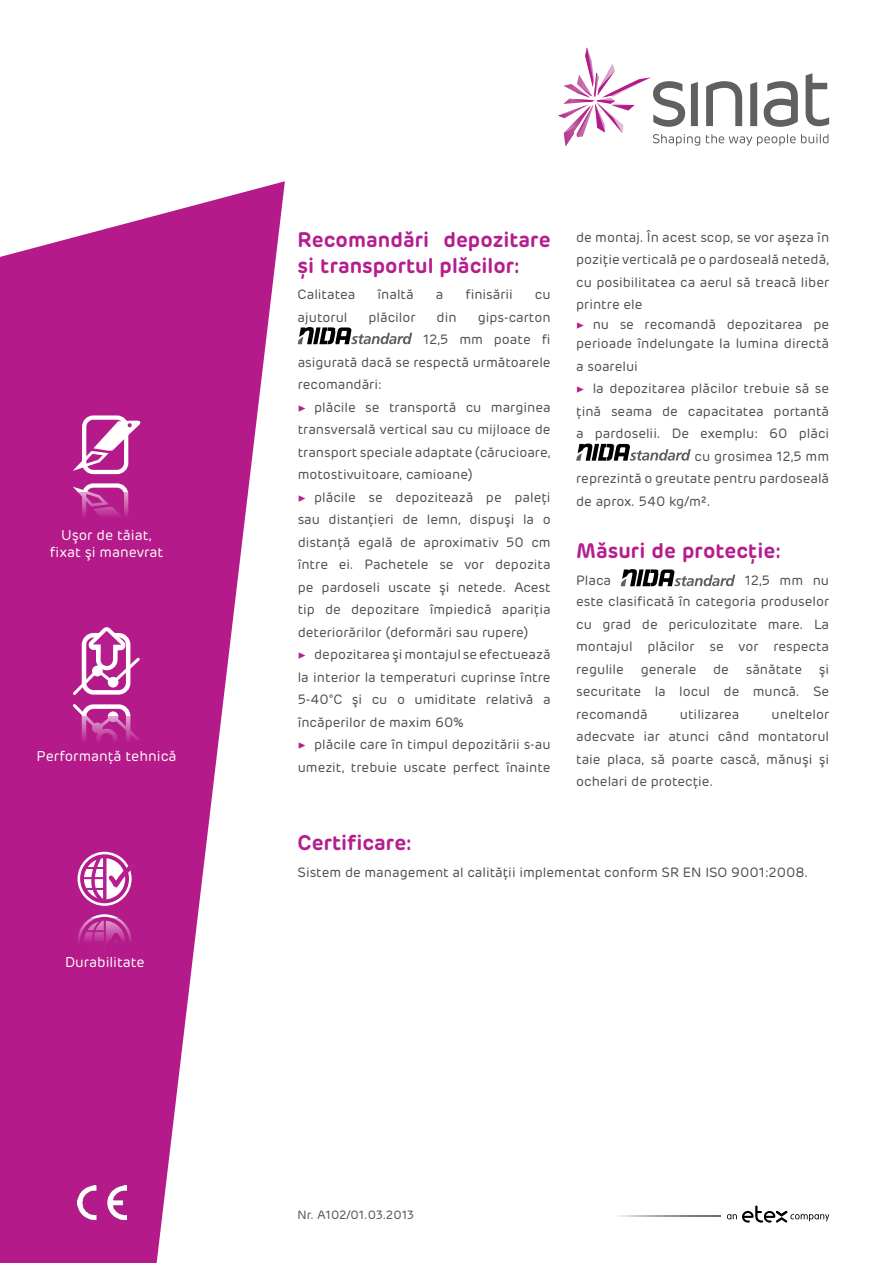
<style>
.page{position:relative;width:893px;height:1263px;background:#fff}
.page>*{position:absolute;margin:0;border:0;box-sizing:border-box;transform-origin:0 0}
.t1{font:600 21px/25.2px "Rubrik";color:#b41e8e}
.t2{font:14.25px/17.1px "Rubrik";color:#fff;text-align:center}
.t3{font:13.5px/22.5px "Rubrik";color:#4d4d4f;text-align:justify}
.t4{font:12px "Rubrik";color:#4d4d4f}
.s1{font-family:"Minion Pro";color:#b41e8e}
</style>
<div class="page">
<svg style="left:0;top:181px;width:285px;height:1082px;fill:#b51a8a"></svg>
<svg style="left:558px;top:47px;width:271px;height:100px"></svg>
<svg style="left:618px;top:1216px;width:102px;height:1px"></svg>
<svg style="left:727px;top:1205px;width:102px;height:17px"></svg>
<div style="left:78px;top:852px;width:54px;height:54px;border:3px solid #fff;border-radius:50%"></div>
<hr style="left:82px;top:877px;width:22px;height:2px;background:#b41e8e">
<svg style="left:83px;top:853px;width:57px;height:52px"></svg>
<div style="left:64px;top:918px;width:85px;height:71px;background:#b51a8a"></div>
<hr style="left:82px;top:941px;width:22px;height:2px;background:#b41e8e">
<svg style="left:83px;top:917px;width:57px;height:25px"></svg>
<div style="left:82px;top:415px;width:46px;height:59px;border:4px solid #fff;border-radius:9px"></div>
<svg style="left:74px;top:420px;width:68px;height:52px"></svg>
<div style="left:82px;top:483px;width:46px;height:59px;border:4px solid #fff;border-radius:9px"></div>
<svg style="left:74px;top:486px;width:68px;height:6px"></svg>
<div style="left:64px;top:492px;width:85px;height:71px;background:#b51a8a"></div>
<svg style="left:70px;top:627px;width:73px;height:89px"></svg>
<div style="left:108px;top:711px;width:10px;height:11px;background:#fff;border-radius:50%"></div>
<div style="left:64px;top:716px;width:85px;height:72px;background:#b51a8a"></div>
<svg style="left:298px;top:327px;width:114px;height:17px"></svg>
<svg style="left:576px;top:443px;width:115px;height:18px"></svg>
<svg style="left:621px;top:569px;width:114px;height:17px"></svg>
<img style="left:78px;top:1185px;width:48px;height:34px">
<p class="t2" style="left:50px;top:526px;width:115px">Uşor de tăiat, fixat şi manevrat</p>
<p class="t2" style="left:37px;top:747px;width:142px">Performanţă tehnică</p>
<p class="t2" style="left:65px;top:954px;width:81px">Durabilitate</p>
<h1 class="t1" style="left:298px;top:227px;width:254px">Recomandări depozitare și transportul plăcilor:</h1>
<p class="t3" style="left:298px;top:283px;width:59px">Calitatea</p>
<p class="t3" style="left:378px;top:283px;width:38px">înaltă</p>
<p class="t3" style="left:436px;top:283px;width:9px">a</p>
<p class="t3" style="left:465px;top:283px;width:49px">finisării</p>
<p class="t3" style="left:535px;top:283px;width:17px">cu</p>
<p class="t3" style="left:298px;top:306px;width:51px">ajutorul</p>
<p class="t3" style="left:368px;top:306px;width:49px">plăcilor</p>
<p class="t3" style="left:437px;top:306px;width:22px">din</p>
<p class="t3" style="left:478px;top:306px;width:74px">gips-carton</p>
<p class="t3" style="left:423px;top:328px;width:129px">12,5 mm poate fi</p>
<p class="t3" style="left:298px;top:351px;width:254px">asigurată dacă se respectă următoarele</p>
<p class="t3" style="left:298px;top:373px;width:86px">recomandări:</p>
<p class="t3" style="left:298px;top:396px;width:255px"><span class="s1">▶</span> plăcile se transportă cu marginea</p>
<p class="t3" style="left:298px;top:418px;width:254px">transversală vertical sau cu mijloace de</p>
<p class="t3" style="left:298px;top:441px;width:254px">transport speciale adaptate (cărucioare,</p>
<p class="t3" style="left:298px;top:463px;width:177px">motostivuitoare, camioane)</p>
<p class="t3" style="left:298px;top:486px;width:254px"><span class="s1">▶</span> plăcile se depozitează pe paleţi</p>
<p class="t3" style="left:298px;top:508px;width:255px">sau distanţieri de lemn, dispuşi la o</p>
<p class="t3" style="left:298px;top:531px;width:255px">distanţă egală de aproximativ 50 cm</p>
<p class="t3" style="left:298px;top:553px;width:255px">între ei. Pachetele se vor depozita</p>
<p class="t3" style="left:298px;top:576px;width:255px">pe pardoseli uscate şi netede. Acest</p>
<p class="t3" style="left:298px;top:598px;width:255px">tip de depozitare împiedică apariţia</p>
<p class="t3" style="left:298px;top:621px;width:233px">deteriorărilor (deformări sau rupere)</p>
<p class="t3" style="left:298px;top:643px;width:255px"><span class="s1">▶</span> depozitarea şi montajul se efectuează</p>
<p class="t3" style="left:298px;top:666px;width:255px">la interior la temperaturi cuprinse între</p>
<p class="t3" style="left:298px;top:688px;width:254px">5-40°C şi cu o umiditate relativă a</p>
<p class="t3" style="left:298px;top:711px;width:167px">încăperilor de maxim 60%</p>
<p class="t3" style="left:298px;top:733px;width:254px"><span class="s1">▶</span> plăcile care în timpul depozitării s-au</p>
<p class="t3" style="left:298px;top:756px;width:254px">umezit, trebuie uscate perfect înainte</p>
<p class="t3" style="left:576px;top:226px;width:255px">de montaj. În acest scop, se vor aşeza în poziţie verticală pe o pardoseală netedă, cu posibilitatea ca aerul să treacă liber printre ele</p>
<p class="t3" style="left:576px;top:314px;width:254px;line-height:19.5px"><span class="s1">▶</span> nu se recomandă depozitarea pe perioade îndelungate la lumina directă</p>
<p class="t3" style="left:576px;top:355px;width:63px">a soarelui</p>
<p class="t3" style="left:576px;top:377px;width:255px"><span class="s1">▶</span> la depozitarea plăcilor trebuie să se</p>
<p class="t3" style="left:576px;top:400px;width:255px">ţină seama de capacitatea portantă</p>
<p class="t3" style="left:576px;top:422px;width:254px">a pardoselii. De exemplu: 60 plăci</p>
<p class="t3" style="left:695px;top:445px;width:136px">cu grosimea 12,5 mm</p>
<p class="t3" style="left:576px;top:467px;width:255px">reprezintă o greutate pentru pardoseală</p>
<p class="t3" style="left:576px;top:490px;width:136px">de aprox. 540 kg/m².</p>
<h1 class="t1" style="left:576px;top:538px;width:206px">Măsuri de protecţie:</h1>
<p class="t3" style="left:576px;top:569px;width:36px">Placa</p>
<p class="t3" style="left:576px;top:570px;width:255px;line-height:21px;text-align:right">12,5 mm nu<br>este clasificată în categoria produselor</p>
<p class="t3" style="left:576px;top:613px;width:255px">cu grad de periculozitate mare. La montajul plăcilor se vor respecta regulile generale de sănătate şi securitate la locul de muncă. Se recomandă</p>
<p class="t3" style="left:680px;top:703px;width:61px">utilizarea</p>
<p class="t3" style="left:576px;top:703px;width:254px;text-indent:195px">uneltelor adecvate iar atunci când montatorul taie placa, să poarte cască, mănuşi şi ochelari de protecţie.</p>
<h1 class="t1" style="left:298px;top:830px;width:116px">Certificare:</h1>
<p class="t3" style="left:298px;top:861px;width:512px">Sistem de management al calităţii implementat conform SR EN ISO 9001:2008.</p>
<p class="t4" style="left:298px;top:1207px;width:118px">Nr. A102/01.03.2013</p>
</div>
